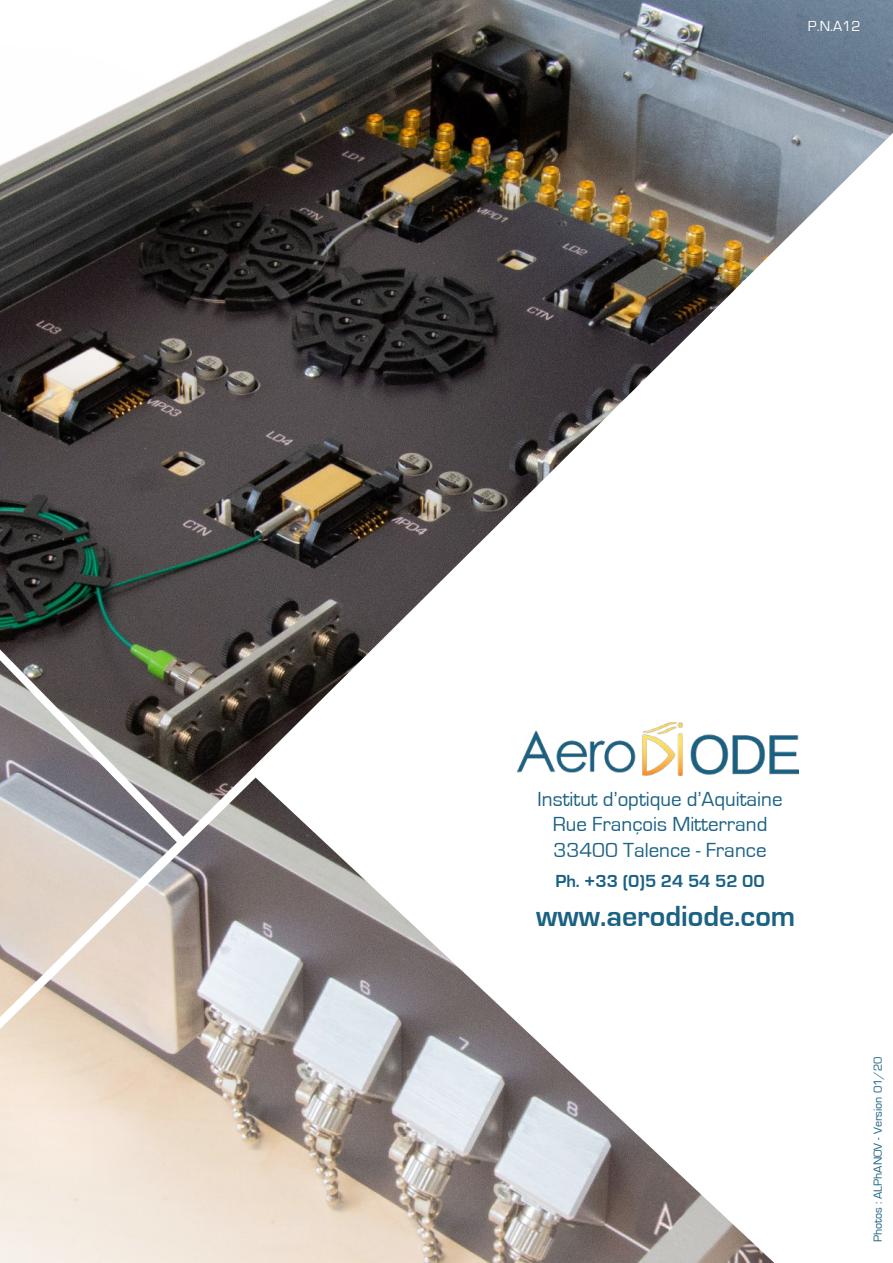
<style>
.page{position:relative;width:893px;height:1263px;background:#fff}
.page>*{position:absolute;margin:0;border:0;box-sizing:border-box;transform-origin:0 0}
.t1{font:700 30px "Eurostile";color:#1a6183}
.t2{font:21px/25.2px "Eurostile";color:#1a6183;text-align:center}
.t3{font:700 18px "Eurostile";color:#1a6183}
.t4{font:15px "Eurostile";color:#fff}
.t5{font:12px "Eurostile";color:#1a6183}
</style>
<div class="page">
<img style="left:0;top:0;width:893px;height:778px">
<img style="left:0;top:660px;width:177px;height:118px">
<img style="left:0;top:778px;width:774px;height:485px">
<img style="left:518px;top:723px;width:281px;height:52px">
<p class="t4" style="left:808px;top:20px;width:54px">P.N.A12</p>
<p class="t2" style="left:538px;top:788px;width:246px">Institut d’optique d’Aquitaine<br>Rue François Mitterrand<br>33400 Talence - France</p>
<p class="t3" style="left:555px;top:875px;width:211px">Ph. +33 (0)5 24 54 52 00</p>
<h1 class="t1" style="left:536px;top:906px;width:261px">www.aerodiode.com</h1>
<p class="t5" style="left:873px;top:1242px;width:188px;rotate:-90deg">Photos : ALPhANOV - Version 01/20</p>
</div>
